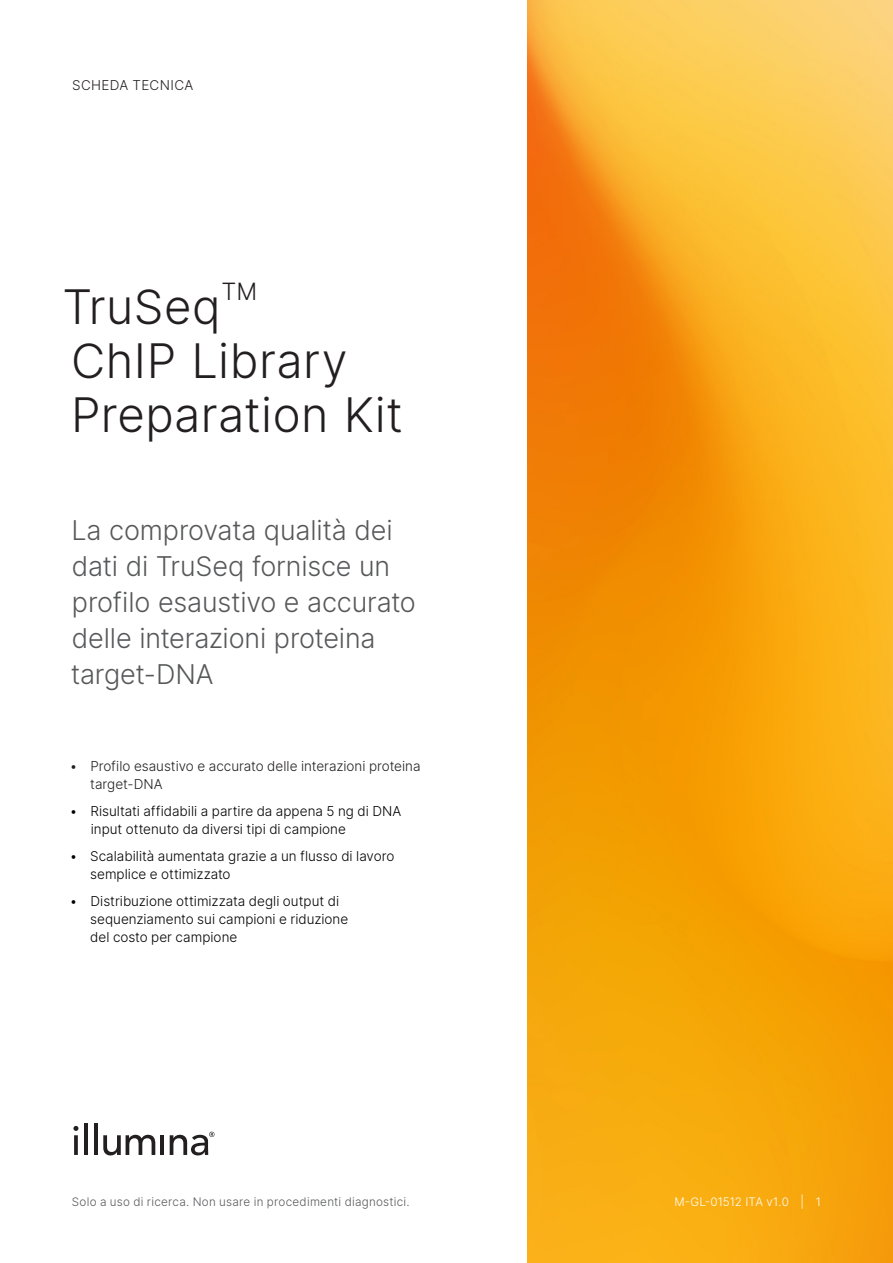
<style>
.page{position:relative;width:893px;height:1263px;background:#fff}
.page>*{position:absolute;margin:0;border:0;box-sizing:border-box;transform-origin:0 0}
.Title{font:300 47.25px/54px "Inter";letter-spacing:.01em;color:#231f20}
.Subtitle{font:300 27px/36px "Inter";letter-spacing:-.005em;color:#57585a}
.Title-2{font:300 23.55px "Inter";color:#231f20}
.t1{font:300 13.5px/18px "Inter";color:#000}
.zz_Document_Type___S{font:300 13.5px/18px "Inter";color:#231f20}
.zz_Document_Type___S-2{font:300 13.5px "Inter";letter-spacing:.025em;color:#231f20}
.zz_For_Research_Only{font:300 11.7px "Inter";letter-spacing:.02em;color:#57585a}
.zz_Pub_Number{font:300 11.7px "Inter";letter-spacing:.01em;color:#fff}
.zz_Master_Footer{font:300 11.7px "Inter";color:#fff}
</style>
<div class="page">
<img style="left:527px;top:0;width:366px;height:1263px">
<svg style="left:74px;top:1135px;width:4px;height:20px"></svg>
<hr style="left:84px;top:1123px;width:4px;height:32px;background:#231f20">
<hr style="left:94px;top:1123px;width:4px;height:32px;background:#231f20">
<svg style="left:103px;top:1135px;width:52px;height:21px"></svg>
<hr style="left:160px;top:1135px;width:4px;height:20px;background:#231f20">
<svg style="left:73px;top:1126px;width:5px;height:5px"></svg>
<svg style="left:170px;top:1132px;width:44px;height:23px"></svg>
<p class="zz_Document_Type___S-2" style="left:72px;top:76px;width:123px">SCHEDA TECNICA</p>
<p class="Title" style="left:63px;top:279px;width:159px">TruSeq</p>
<p class="Title-2" style="left:221px;top:275px;width:37px">TM</p>
<p class="Title" style="left:71px;top:333px;width:334px">ChIP Library<br>Preparation Kit</p>
<p class="Subtitle" style="left:71px;top:512px;width:347px">La comprovata qualità dei dati di TruSeq fornisce un profilo esaustivo e accurato delle interazioni proteina target-DNA</p>
<p class="zz_Document_Type___S" style="left:90px;top:757px;width:332px;text-indent:-21px">• Profilo esaustivo e accurato delle interazioni proteina target-DNA</p>
<p class="t1" style="left:91px;top:802px;width:312px;text-indent:-21px">• Risultati affidabili a partire da appena 5 ng di DNA input ottenuto da diversi tipi di campione</p>
<p class="t1" style="left:90px;top:847px;width:306px;text-indent:-21px">• Scalabilità aumentata grazie a un flusso di lavoro semplice e ottimizzato</p>
<p class="t1" style="left:90px;top:892px;width:260px;text-indent:-21px">• Distribuzione ottimizzata degli output di sequenziamento sui campioni e riduzione del costo per campione</p>
<p class="zz_For_Research_Only" style="left:72px;top:1193px;width:339px">Solo a uso di ricerca. Non usare in procedimenti diagnostici.</p>
<p class="zz_Pub_Number" style="left:674px;top:1193px;width:116px">M-GL-01512 ITA v1.0</p>
<p class="zz_Master_Footer" style="left:800px;top:1193px;width:22px">| 1</p>
</div>
